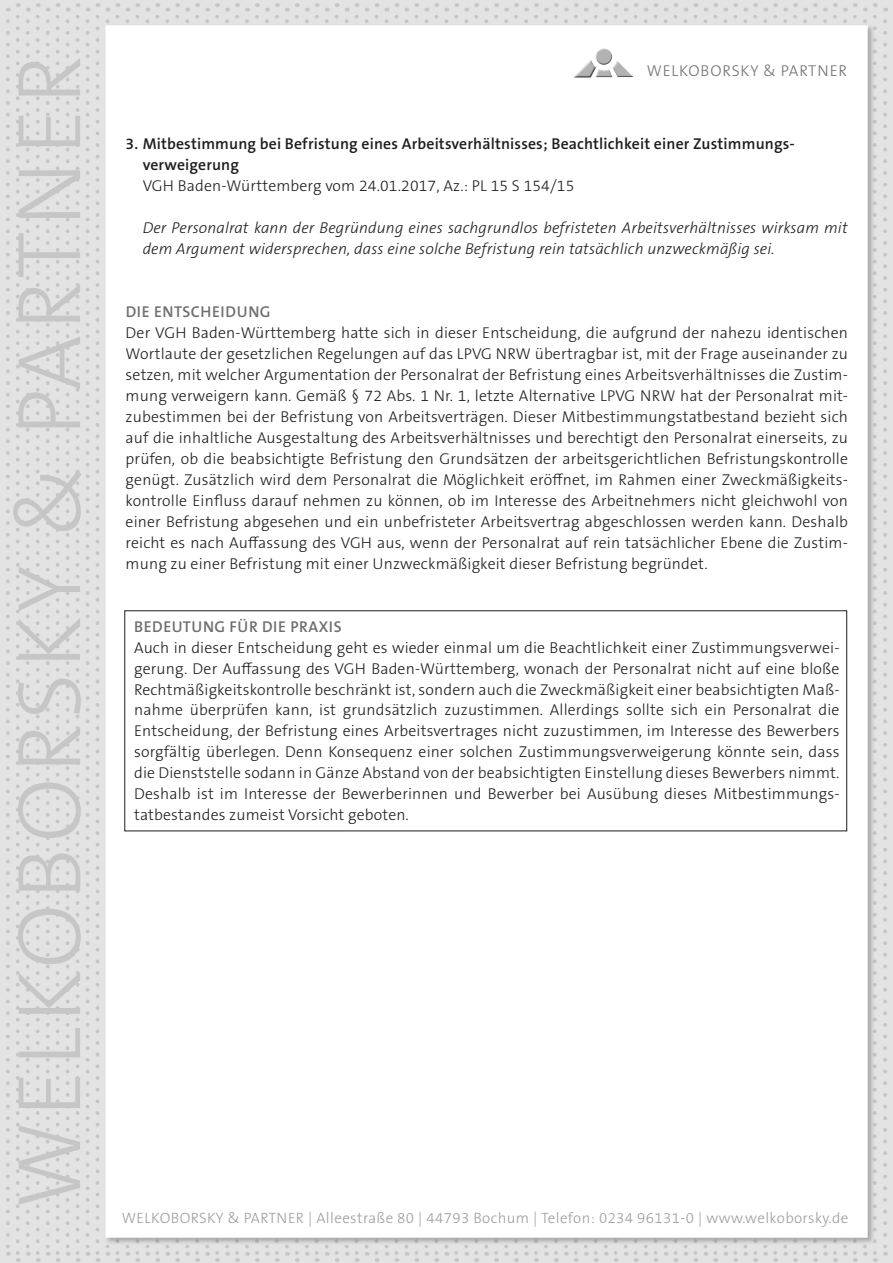
<style>
.page{position:relative;width:893px;height:1263px;background:#e3e3e3}
.page>*{position:absolute;margin:0;border:0;box-sizing:border-box;transform-origin:0 0}
.t1{font:300 91.05px "The Sans B W3";letter-spacing:.055em;color:#c6c6c6}
.t2{font:300 15.75px/21px "The Sans B W3";letter-spacing:.01em;color:#1d1d1b;text-align:justify}
.t3{font:italic 300 15.75px/21px "The Sans B W3";letter-spacing:.01em;color:#1d1d1b}
.t4{font:600 15.75px/21px "The Sans B W6";letter-spacing:.01em;color:#1d1d1b}
.t5{font:600 15.75px "The Sans B W6";letter-spacing:.035em;color:#706f6f}
.t6{font:300 15.75px "The Sans B W3";letter-spacing:.055em;color:#706f6f}
.t7{font:300 15px "The Sans B W3";letter-spacing:.025em;color:#9d9d9c}
</style>
<div class="page">
<svg style="left:6px;top:21px;width:4px;height:1235px"></svg>
<svg style="left:16px;top:17px;width:4px;height:1245px"></svg>
<svg style="left:26px;top:21px;width:4px;height:1235px"></svg>
<svg style="left:36px;top:17px;width:4px;height:1245px"></svg>
<svg style="left:46px;top:21px;width:4px;height:1235px"></svg>
<svg style="left:56px;top:17px;width:4px;height:1245px"></svg>
<svg style="left:66px;top:21px;width:4px;height:1235px"></svg>
<svg style="left:76px;top:17px;width:3px;height:1245px"></svg>
<svg style="left:86px;top:21px;width:4px;height:1235px"></svg>
<svg style="left:96px;top:17px;width:3px;height:1245px"></svg>
<svg style="left:883px;top:21px;width:4px;height:1235px"></svg>
<svg style="left:873px;top:17px;width:4px;height:1245px"></svg>
<div style="left:104px;top:24px;width:771px;height:1221px;background:#1d1d1b;opacity:.3"></div>
<div style="left:106px;top:26px;width:761px;height:1211px;background:#fff"></div>
<div style="left:125px;top:610px;width:722px;height:221px;border:1px solid #1d1d1b"></div>
<svg style="left:574px;top:3px;width:64px;height:1259px"></svg>
<div style="left:572px;top:47px;width:63px;height:31px;background:#fff"></div>
<div style="left:572px;top:51px;width:64px;height:28px;background:#1d1d1b;opacity:.75"></div>
<h1 class="t1" style="left:-9px;top:1208px;width:1155px;rotate:-90deg">WELKOBORSKY &amp; PARTNER</h1>
<p class="t6" style="left:647px;top:60px;width:202px">WELKOBORSKY &amp; PARTNER</p>
<p class="t7" style="left:122px;top:1208px;width:728px">WELKOBORSKY &amp; PARTNER | Alleestraße 80 | 44793 Bochum | Telefon: 0234 96131-0 | www.welkoborsky.de</p>
<p class="t4" style="left:143px;top:133px;width:654px;text-indent:-17px">3. Mitbestimmung bei Befristung eines Arbeitsverhältnisses; Beachtlichkeit einer Zustimmungs&shy;verweigerung</p>
<p class="t2" style="left:143px;top:175px;width:433px">VGH Baden-Württemberg vom 24.01.2017, Az.: PL 15 S 154/15</p>
<p class="t3" style="left:143px;top:217px;width:707px">Der Personalrat kann der Begründung eines sachgrundlos befristeten Arbeitsverhältnisses wirksam mit dem Argument widersprechen, dass eine solche Befristung rein tatsächlich unzweckmäßig sei.</p>
<p class="t5" style="left:126px;top:301px;width:146px">DIE ENTSCHEIDUNG</p>
<p class="t2" style="left:126px;top:322px;width:724px">Der VGH Baden-Württemberg hatte sich in dieser Entscheidung, die aufgrund der nahezu identischen Wortlaute der gesetzlichen Regelungen auf das LPVG NRW übertragbar ist, mit der Frage auseinander zu setzen, mit welcher Argumentation der Personalrat der Befristung eines Arbeitsverhältnisses die Zustim&shy;mung verweigern kann. Gemäß § 72 Abs. 1 Nr. 1, letzte Alternative LPVG NRW hat der Personalrat mit&shy;zubestimmen bei der Befristung von Arbeitsverträgen. Dieser Mitbestimmungstatbestand bezieht sich auf die inhaltliche Ausgestaltung des Arbeitsverhältnisses und berechtigt den Personalrat einerseits, zu prüfen, ob die beabsichtigte Befristung den Grundsätzen der arbeitsgerichtlichen Befristungskontrolle genügt. Zusätzlich wird dem Personalrat die Möglichkeit eröffnet, im Rahmen einer Zweckmäßigkeits&shy;kontrolle Einfluss darauf nehmen zu können, ob im Interesse des Arbeitnehmers nicht gleichwohl von einer Befristung abgesehen und ein unbefristeter Arbeitsvertrag abgeschlossen werden kann. Deshalb reicht es nach Auffassung des VGH aus, wenn der Personalrat auf rein tatsächlicher Ebene die Zustim&shy;mung zu einer Befristung mit einer Unzweckmäßigkeit dieser Befristung begründet.</p>
<p class="t5" style="left:134px;top:616px;width:209px">BEDEUTUNG FÜR DIE PRAXIS</p>
<p class="t2" style="left:134px;top:637px;width:707px">Auch in dieser Entscheidung geht es wieder einmal um die Beachtlichkeit einer Zustimmungsverwei&shy;gerung. Der Auffassung des VGH Baden-Württemberg, wonach der Personalrat nicht auf eine bloße Rechtmäßigkeitskontrolle beschränkt ist, sondern auch die Zweckmäßigkeit einer beabsichtigten Maß&shy;nahme überprüfen kann, ist grundsätzlich zuzustimmen. Allerdings sollte sich ein Personalrat die Entscheidung, der Befristung eines Arbeitsvertrages nicht zuzustimmen, im Interesse des Bewerbers sorgfältig überlegen. Denn Konsequenz einer solchen Zustimmungsverweigerung könnte sein, dass die Dienststelle sodann in Gänze Abstand von der beabsichtigten Einstellung dieses Bewerbers nimmt.<br>Deshalb ist im Interesse der Bewerberinnen und Bewerber bei Ausübung dieses Mitbestimmungs&shy;tatbestandes zumeist Vorsicht geboten.</p>
</div>
